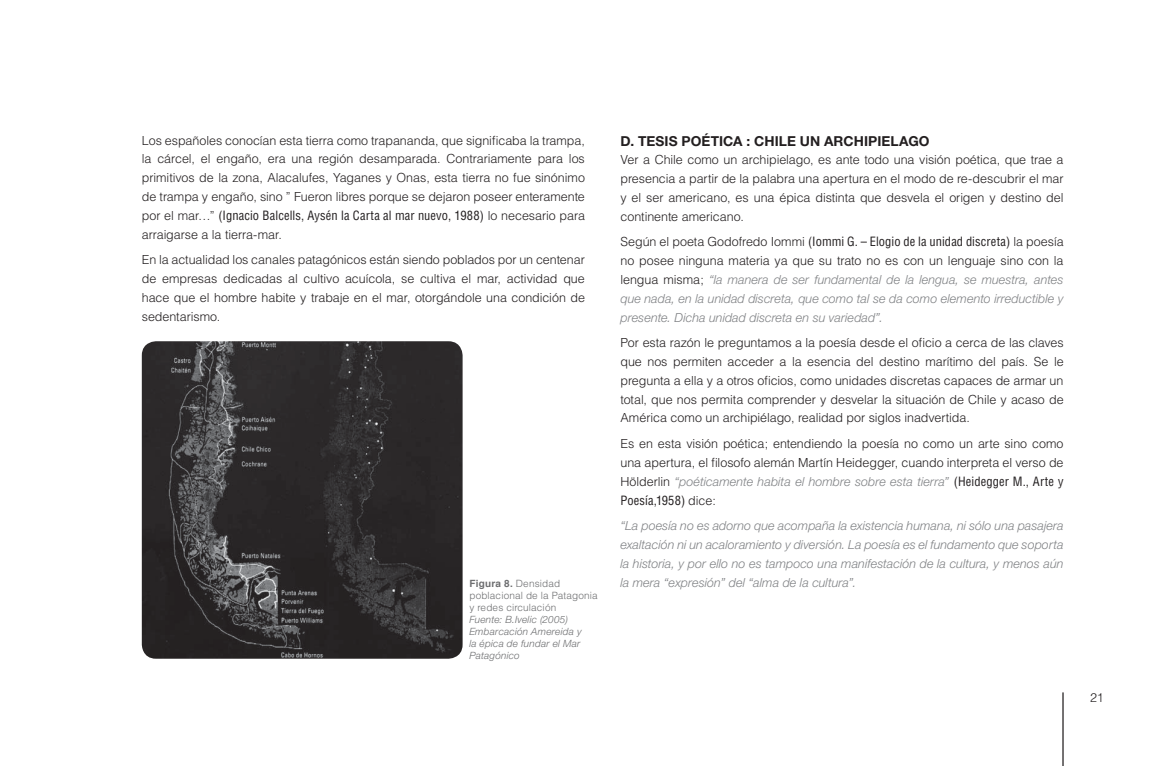
<style>
.page{position:relative;width:1170px;height:766px;background:#fff}
.page>*{position:absolute;margin:0;border:0;box-sizing:border-box;transform-origin:0 0}
.t1{font:700 13.75px "Helvetica Neue";letter-spacing:.005em;color:#231f20}
.t2{font:300 12.5px/18.8px "Helvetica";color:#231f20;text-align:justify}
.t3{font:italic 300 12.5px/18.8px "Helvetica Neue LT Std";letter-spacing:.005em;color:#808285;text-align:justify}
.t4{font:condensed 12.5px "Helvetica";letter-spacing:.005em;color:#231f20}
.t5{font:italic 300 10px/12px "Helvetica Neue LT Std";letter-spacing:.025em;color:#6d6e70}
.t6{font:300 10px/12px "Helvetica";letter-spacing:.01em;color:#6d6e70}
.t7{font:700 10px "Helvetica";letter-spacing:.025em;color:#6d6e70}
.s1{font-weight:400;font-stretch:condensed}
.s2{font-family:"Helvetica";font-style:normal;color:#231f20}
.s3{font-family:"Helvetica";font-weight:400;font-style:normal;font-stretch:condensed;color:#231f20}
.s4{font-weight:300;font-stretch:normal}
.s5{font-weight:300}
</style>
<div class="page">
<hr style="left:1062px;top:692px;width:1px;height:73px;background:#231f20">
<img style="left:142px;top:341px;width:320px;height:317px;border-radius:14px">
<p class="t2" style="left:142px;top:132px;width:444px">Los españoles conocían esta tierra como trapananda, que significaba la trampa, la cárcel, el engaño, era una región desamparada. Contrariamente para los primitivos de la zona, Alacalufes, Yaganes y Onas, esta tierra no fue sinónimo de trampa y engaño, sino ” Fueron libres porque se dejaron poseer enteramente por el mar…” <span class="s1">(Ignacio Balcells, Aysén la Carta al mar nuevo, 1988)</span> lo necesario para arraigarse a la tierra-mar.</p>
<p class="t2" style="left:142px;top:252px;width:444px">En la actualidad los canales patagónicos están siendo poblados por un centenar de empresas dedicadas al cultivo acuícola, se cultiva el mar, actividad que hace que el hombre habite y trabaje en el mar, otorgándole una condición de sedentarismo.</p>
<p class="t1" style="left:620px;top:136px;width:310px">D. TESIS POÉTICA : CHILE UN ARCHIPIELAGO</p>
<p class="t2" style="left:620px;top:152px;width:444px">Ver a Chile como un archipielago, es ante todo una visión poética, que trae a presencia a partir de la palabra una apertura en el modo de re-descubrir el mar y el ser americano, es una épica distinta que desvela el origen y destino del continente americano.</p>
<p class="t2" style="left:620px;top:234px;width:444px">Según el poeta Godofredo Iommi <span class="s1">(Iommi G. – Elogio de la unidad discreta)</span> la poesía no posee ninguna materia ya que su trato no es con un lenguaje sino con la</p>
<p class="t3" style="left:620px;top:271px;width:444px"><span class="s2">lengua misma;</span> “la manera de ser fundamental de la lengua, se muestra, antes que nada, en la unidad discreta, que como tal se da como elemento irreductible y presente. Dicha unidad discreta en su variedad”.</p>
<p class="t2" style="left:620px;top:334px;width:445px">Por esta razón le preguntamos a la poesía desde el oficio a cerca de las claves que nos permiten acceder a la esencia del destino marítimo del país. Se le pregunta a ella y a otros oficios, como unidades discretas capaces de armar un total, que nos permita comprender y desvelar la situación de Chile y acaso de América como un archipiélago, realidad por siglos inadvertida.</p>
<p class="t2" style="left:620px;top:435px;width:444px">Es en esta visión poética; entendiendo la poesía no como un arte sino como una apertura, el filosofo alemán Martín Heidegger, cuando interpreta el verso de</p>
<p class="t3" style="left:620px;top:473px;width:444px"><span class="s2">Hölderlin</span> “poéticamente habita el hombre sobre esta tierra” <span class="s3">(Heidegger M., Arte y</span></p>
<p class="t4" style="left:620px;top:495px;width:97px">Poesía,1958) <span class="s4">dice:</span></p>
<p class="t3" style="left:620px;top:517px;width:444px">“La poesía no es adorno que acompaña la existencia humana, ni sólo una pasajera exaltación ni un acaloramiento y diversión. La poesía es el fundamento que soporta la historia, y por ello no es tampoco una manifestación de la cultura, y menos aún</p>
<p class="t7" style="left:469px;top:578px;width:92px">Figura 8. <span class="s5">Densidad</span></p>
<p class="t3" style="left:620px;top:574px;width:237px">la mera “expresión” del “alma de la cultura”.</p>
<p class="t6" style="left:469px;top:590px;width:130px">poblacional de la Patagonia y redes circulación</p>
<p class="t5" style="left:469px;top:613px;width:114px">Fuente: B.Ivelic (2005)<br>Embarcación Amereida y la épica de fundar el Mar<br>Patagónico</p>
<p class="t2" style="left:1090px;top:689px;width:15px">21</p>
</div>
